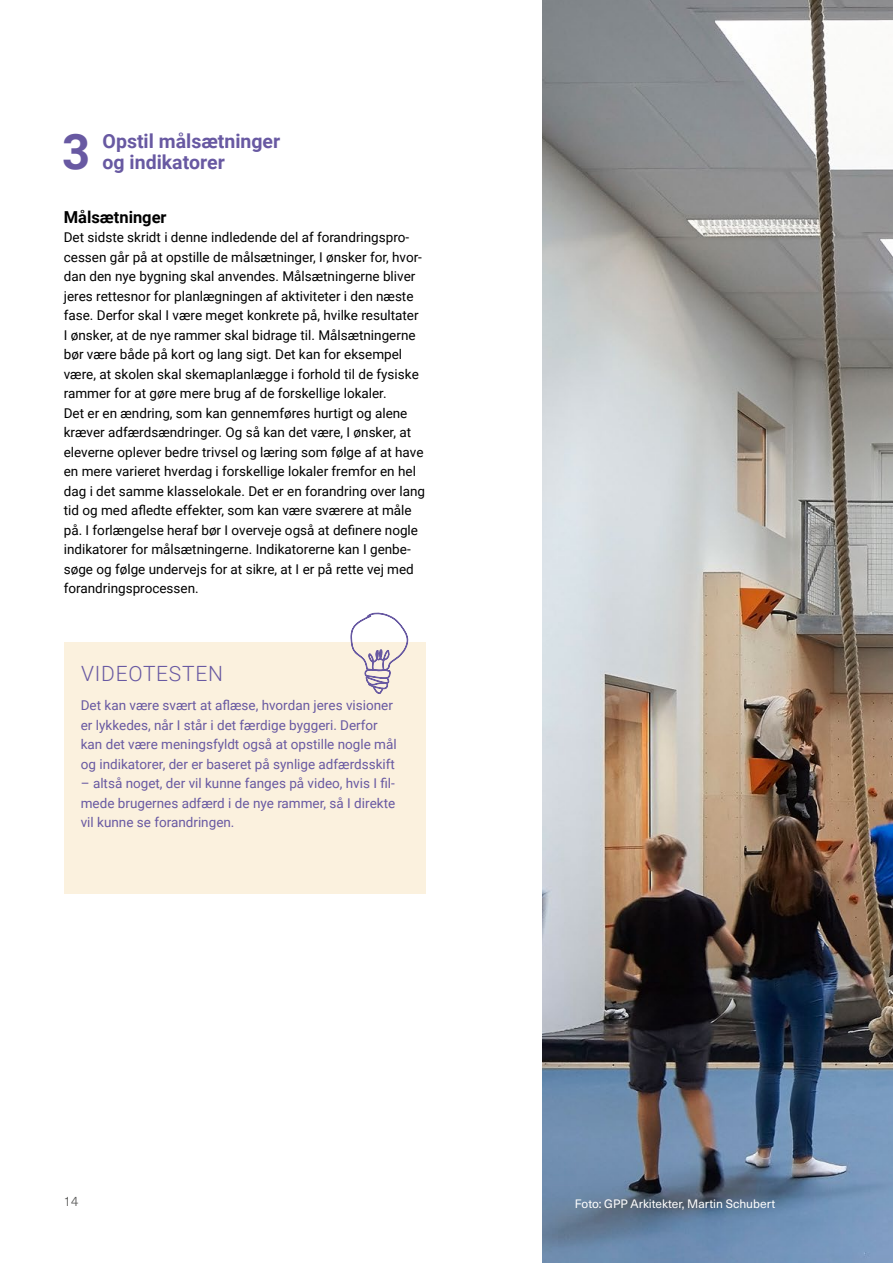
<style>
.page{position:relative;width:893px;height:1263px;background:#fff}
.page>*{position:absolute;margin:0;border:0;box-sizing:border-box;transform-origin:0 0}
.t1{font:700 49.05px "Roboto";color:#6859a2}
.t2{font:300 21px "Roboto";letter-spacing:.035em;color:#6859a2}
.t3{font:700 19.5px/21px "Roboto";color:#6859a2}
.t4{font:700 16.5px "Roboto";color:#000}
.t5{font:13.5px/19.5px "Roboto";color:#000}
.t6{font:13.5px/19.5px "Roboto";color:#6859a2}
.t7{font:300 13.5px "Neue Haas Unica W1 G";color:#575756}
.t8{font:12px "Neue Haas Unica W1 G";color:#fff}
</style>
<div class="page">
<div style="left:64px;top:642px;width:361px;height:251px;background:#fbf1de"></div>
<svg style="left:350px;top:612px;width:58px;height:82px"></svg>
<img style="left:542px;top:0;width:351px;height:1263px">
<h1 class="t1" style="left:62px;top:117px;width:30px">3</h1>
<h3 class="t3" style="left:103px;top:130px;width:179px">Opstil målsætninger og indikatorer</h3>
<p class="t4" style="left:64px;top:205px;width:104px">Målsætninger</p>
<p class="t5" style="left:64px;top:227px;width:363px">Det sidste skridt i denne indledende del af forandringspro&shy;cessen går på at opstille de målsætninger, I ønsker for, hvor&shy;dan den nye bygning skal anvendes. Målsætningerne bliver jeres rettesnor for planlægningen af aktiviteter i den næste fase. Derfor skal I være meget konkrete på, hvilke resultater I ønsker, at de nye rammer skal bidrage til. Målsætningerne bør være både på kort og lang sigt. Det kan for eksempel være, at skolen skal skemaplanlægge i forhold til de fysiske rammer for at gøre mere brug af de forskellige lokaler.<br>Det er en ændring, som kan gennemføres hurtigt og alene kræver adfærdsændringer. Og så kan det være, I ønsker, at eleverne oplever bedre trivsel og læring som følge af at have en mere varieret hverdag i forskellige lokaler fremfor en hel dag i det samme klasselokale. Det er en forandring over lang tid og med afledte effekter, som kan være sværere at måle på. I forlængelse heraf bør I overveje også at definere nogle indikatorer for målsætningerne. Indikatorerne kan I genbe&shy;søge og følge undervejs for at sikre, at I er på rette vej med forandringsprocessen.</p>
<h2 class="t2" style="left:81px;top:659px;width:143px">VIDEOTESTEN</h2>
<p class="t6" style="left:81px;top:695px;width:317px">Det kan være svært at aflæse, hvordan jeres visioner er lykkedes, når I står i det færdige byggeri. Derfor kan det være meningsfyldt også at opstille nogle mål og indikatorer, der er baseret på synlige adfærdsskift</p>
<p class="t6" style="left:81px;top:773px;width:316px;text-align:justify">– altså noget, der vil kunne fanges på video, hvis I fil&shy;mede brugernes adfærd i de nye rammer, så I direkte vil kunne se forandringen.</p>
<p class="t7" style="left:64px;top:1191px;width:16px">14</p>
<p class="t8" style="left:575px;top:1194px;width:202px">Foto: GPP Arkitekter, Martin Schubert</p>
</div>
